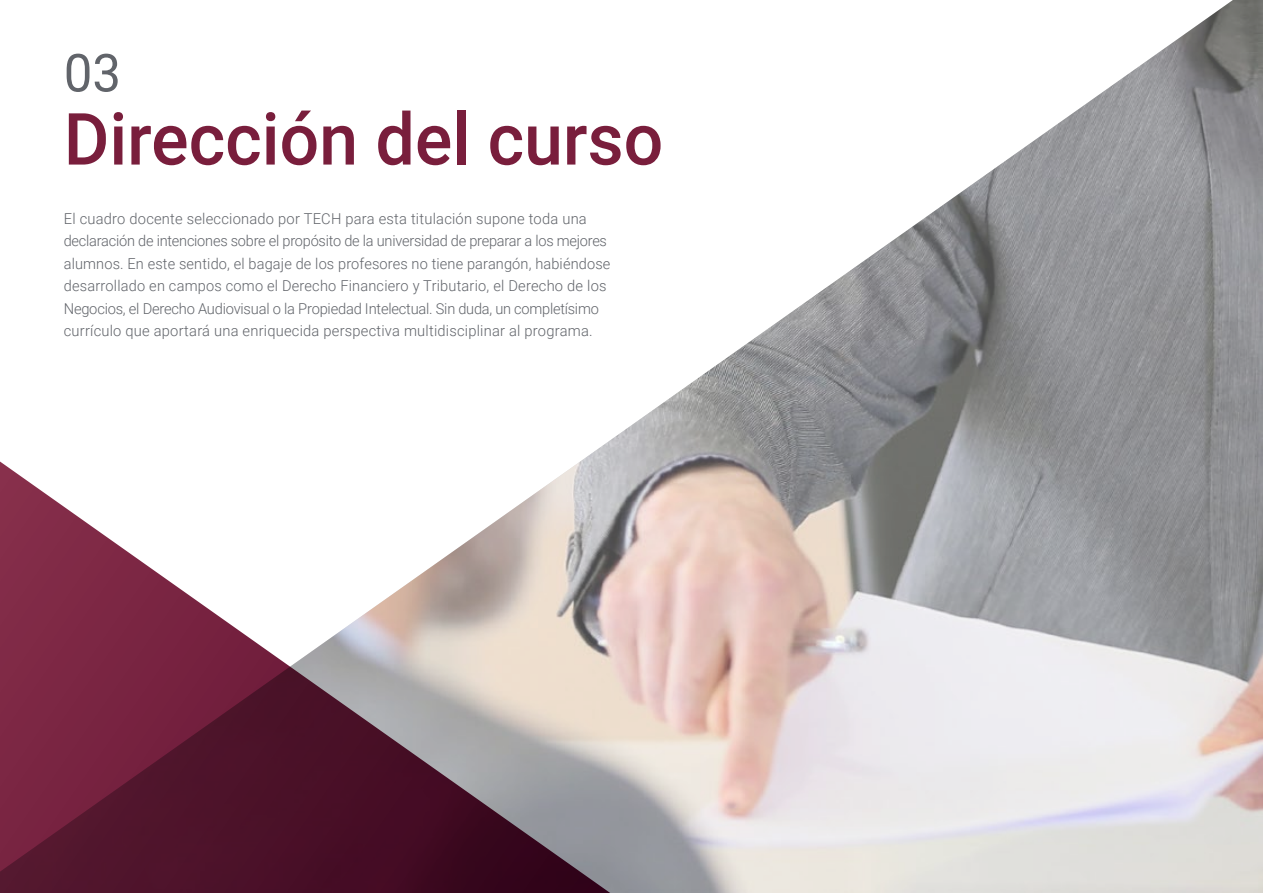
<style>
.page{position:relative;width:1263px;height:893px;background:#fff}
.page>*{position:absolute;margin:0;border:0;box-sizing:border-box;transform-origin:0 0}
.t1{font:500 72px "Roboto";color:#791e3c}
.t2{font:52.5px "Roboto";color:#61646a}
.t3{font:300 15px/22.5px "Roboto";letter-spacing:.01em;color:#61646a}
</style>
<div class="page">
<img style="left:602px;top:0;width:661px;height:893px">
<svg style="left:0;top:446px;width:640px;height:447px"></svg>
<h2 class="t2" style="left:64px;top:36px;width:59px">03</h2>
<h1 class="t1" style="left:64px;top:89px;width:601px">Dirección del curso</h1>
<p class="t3" style="left:64px;top:207px;width:548px">El cuadro docente seleccionado por TECH para esta titulación supone toda una declaración de intenciones sobre el propósito de la universidad de preparar a los mejores alumnos. En este sentido, el bagaje de los profesores no tiene parangón, habiéndose desarrollado en campos como el Derecho Financiero y Tributario, el Derecho de los Negocios, el Derecho Audiovisual o la Propiedad Intelectual. Sin duda, un completísimo currículo que aportará una enriquecida perspectiva multidisciplinar al programa.</p>
</div>
